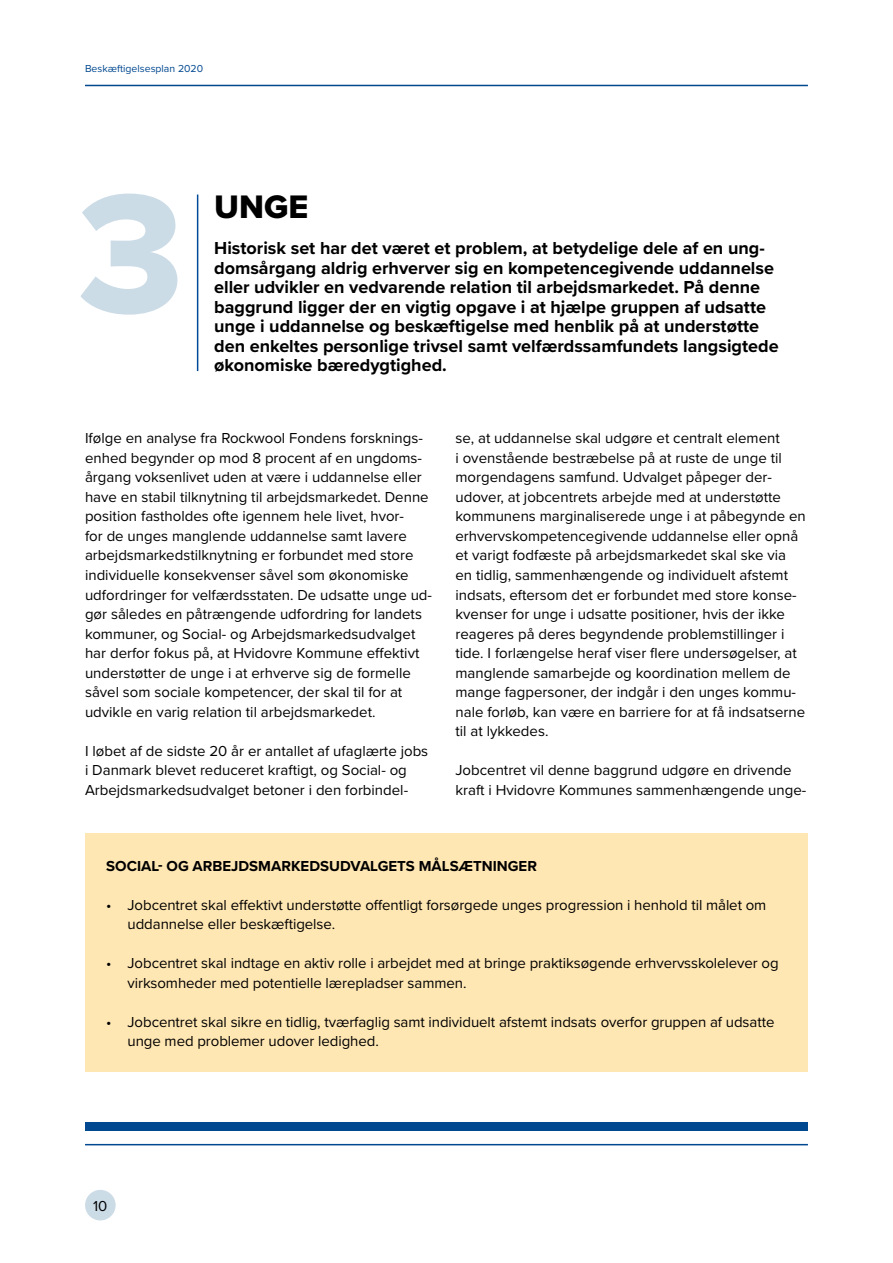
<style>
.page{position:relative;width:893px;height:1263px;background:#fff}
.page>*{position:absolute;margin:0;border:0;box-sizing:border-box;transform-origin:0 0}
.t1{font:175.8px "Proxima Nova Extrabld";color:#ccdce7}
.Rubrik{font:33.75px "Proxima Nova Extrabld";color:#000}
.Manchet{font:700 18px/19.5px "Proxima Nova";color:#000}
.Brød{font:15px/19.5px "Proxima Nova";color:#000}
.Faktaboks_Bullits{font:15px/19.5px "Proxima Nova";letter-spacing:-.005em;color:#000}
.Underrubrik{font:700 15px "Proxima Nova";color:#000}
.t2{font:10.5px "Proxima Nova";color:#004890}
</style>
<div class="page">
<div style="left:85px;top:1190px;width:31px;height:30px;background:#ccdce7;border-radius:50%"></div>
<div style="left:85px;top:1123px;width:723px;height:8px;background:#004890"></div>
<hr style="left:85px;top:85px;width:723px;height:1px;background:#004890">
<hr style="left:85px;top:1144px;width:723px;height:1px;background:#004890">
<hr style="left:197px;top:195px;width:1px;height:176px;background:#004996">
<div style="left:85px;top:833px;width:722px;height:238px;background:#ffe7b3"></div>
<p class="t2" style="left:85px;top:61px;width:120px">Beskæftigelsesplan 2020</p>
<h1 class="t1" style="left:78px;top:123px;width:107px">3</h1>
<h2 class="Rubrik" style="left:214px;top:182px;width:96px">UNGE</h2>
<p class="Manchet" style="left:214px;top:238px;width:566px">Historisk set har det været et problem, at betydelige dele af en ung&shy;domsårgang aldrig erhverver sig en kompetencegivende uddannelse eller udvikler en vedvarende relation til arbejdsmarkedet. På denne baggrund ligger der en vigtig opgave i at hjælpe gruppen af udsatte unge i uddannelse og beskæftigelse med henblik på at understøtte den enkeltes personlige trivsel samt velfærdssamfundets langsigtede økonomiske bæredygtighed.</p>
<p class="Brød" style="left:85px;top:428px;width:348px">Ifølge en analyse fra Rockwool Fondens forsknings&shy;enhed begynder op mod 8 procent af en ungdoms&shy;årgang voksenlivet uden at være i uddannelse eller have en stabil tilknytning til arbejdsmarkedet. Denne position fastholdes ofte igennem hele livet, hvor-<br>for de unges manglende uddannelse samt lavere arbejdsmarkedstilknytning er forbundet med store individuelle konsekvenser såvel som økonomiske udfordringer for velfærdsstaten. De udsatte unge ud&shy;gør således en påtrængende udfordring for landets kommuner, og Social- og Arbejdsmarkedsudvalget har derfor fokus på, at Hvidovre Kommune effektivt understøtter de unge i at erhverve sig de formelle såvel som sociale kompetencer, der skal til for at udvikle en varig relation til arbejdsmarkedet.</p>
<p class="Brød" style="left:85px;top:740px;width:345px">I løbet af de sidste 20 år er antallet af ufaglærte jobs i Danmark blevet reduceret kraftigt, og Social- og<br>Arbejdsmarkedsudvalget betoner i den forbindel-</p>
<p class="Brød" style="left:455px;top:428px;width:352px">se, at uddannelse skal udgøre et centralt element<br>i ovenstående bestræbelse på at ruste de unge til morgendagens samfund. Udvalget påpeger der&shy;udover, at jobcentrets arbejde med at understøtte kommunens marginaliserede unge i at påbegynde en erhvervskompetencegivende uddannelse eller opnå et varigt fodfæste på arbejdsmarkedet skal ske via en tidlig, sammenhængende og individuelt afstemt indsats, eftersom det er forbundet med store konse&shy;kvenser for unge i udsatte positioner, hvis der ikke reageres på deres begyndende problemstillinger i tide. I forlængelse heraf viser flere undersøgelser, at manglende samarbejde og koordination mellem de mange fagpersoner, der indgår i den unges kommu&shy;nale forløb, kan være en barriere for at få indsatserne til at lykkedes.</p>
<p class="Brød" style="left:455px;top:760px;width:352px">Jobcentret vil denne baggrund udgøre en drivende kraft i Hvidovre Kommunes sammenhængende unge-</p>
<h3 class="Underrubrik" style="left:106px;top:854px;width:432px">SOCIAL- OG ARBEJDSMARKEDSUDVALGETS MÅLSÆTNINGER</h3>
<p class="Faktaboks_Bullits" style="left:128px;top:894px;width:640px;text-indent:-21px">• Jobcentret skal effektivt understøtte offentligt forsørgede unges progression i henhold til målet om uddannelse eller beskæftigelse.</p>
<p class="Faktaboks_Bullits" style="left:128px;top:953px;width:653px;text-indent:-21px">• Jobcentret skal indtage en aktiv rolle i arbejdet med at bringe praktiksøgende erhvervsskolelever og virksomheder med potentielle lærepladser sammen.</p>
<p class="Faktaboks_Bullits" style="left:128px;top:1011px;width:648px;text-indent:-21px">• Jobcentret skal sikre en tidlig, tværfaglig samt individuelt afstemt indsats overfor gruppen af udsatte unge med problemer udover ledighed.</p>
<p class="Brød" style="left:93px;top:1196px;width:16px">10</p>
</div>
